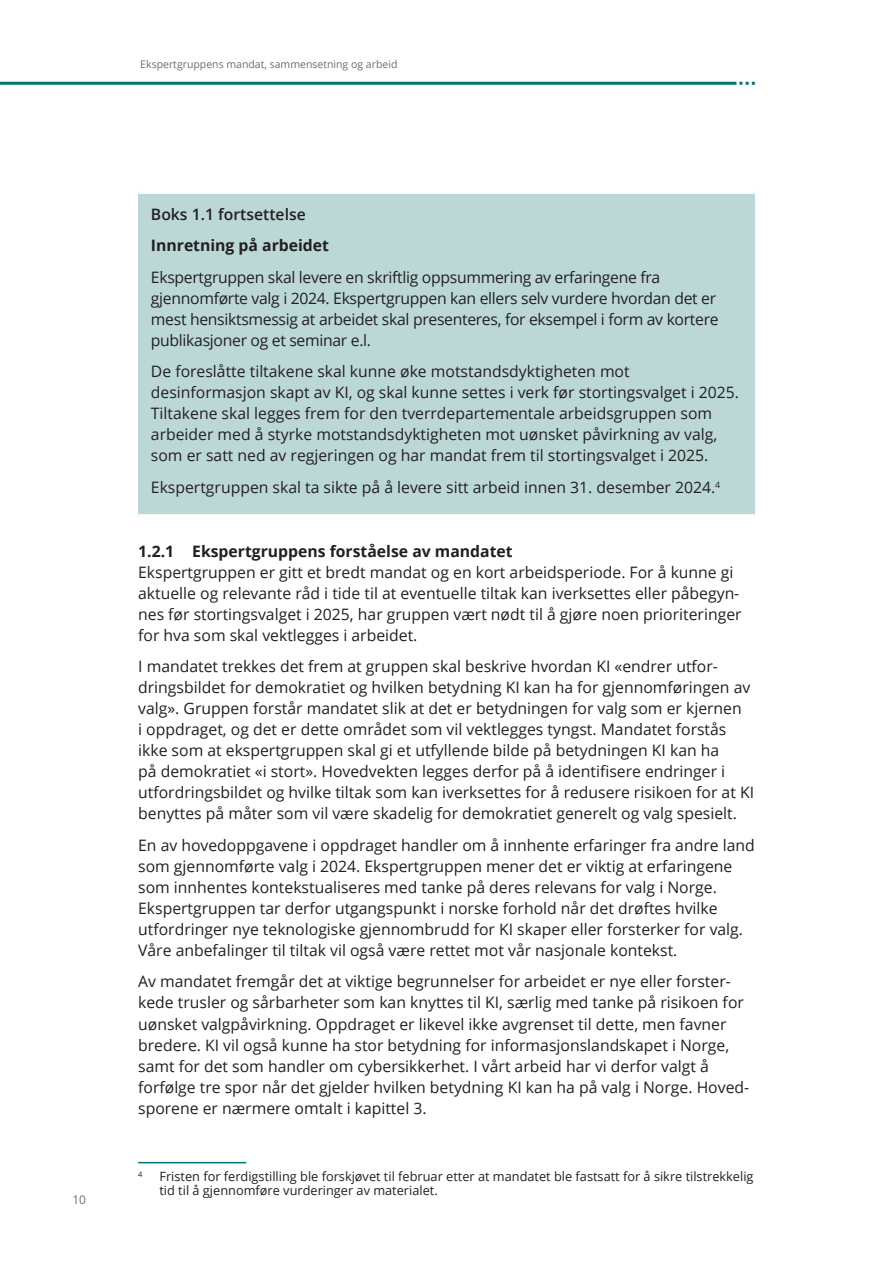
<style>
.page{position:relative;width:893px;height:1263px;background:#fff}
.page>*{position:absolute;margin:0;border:0;box-sizing:border-box;transform-origin:0 0}
.Normal--start{font:15.75px/21px "Open Sans";color:#231f20}
.Normal--start-2{font:15.75px/21px "Open Sans";letter-spacing:-.02em;color:#231f20}
.Overskrift_3{font:700 15.75px "Open Sans";color:#231f20}
.t1{font:600 15.75px "Open Sans";color:#231f20}
.Fotnotetekst{font:12.75px/14px "Open Sans";color:#231f20}
.t2{font:12px "Open Sans";color:#6c6d70}
.t3{font:10.5px "Open Sans";color:#6c6d70}
.Fotnotetekst-2{font:7.5px "Open Sans";color:#231f20}
</style>
<div class="page">
<hr style="left:0;top:82px;width:736px;height:3px;background:#00746d">
<svg style="left:739px;top:82px;width:16px;height:3px"></svg>
<div style="left:138px;top:190px;width:617px;height:327px;background:#bbd8d7"></div>
<div style="left:138px;top:187px;width:617px;height:7px;background:#fff"></div>
<div style="left:138px;top:514px;width:617px;height:7px;background:#fff"></div>
<hr style="left:138px;top:1162px;width:108px;height:1px;background:#00746d">
<p class="t3" style="left:140px;top:57px;width:259px">Ekspertgruppens mandat, sammensetning og arbeid</p>
<p class="t2" style="left:72px;top:1191px;width:15px">10</p>
<p class="t1" style="left:151px;top:203px;width:156px">Boks 1.1 fortsettelse</p>
<p class="Overskrift_3" style="left:151px;top:234px;width:180px">Innretning på arbeidet</p>
<p class="Normal--start-2" style="left:151px;top:266px;width:569px">Ekspertgruppen skal levere en skriftlig oppsummering av erfaringene fra gjennomførte valg i 2024. Ekspertgruppen kan ellers selv vurdere hvordan det er mest hensiktsmessig at arbeidet skal presenteres, for eksempel i form av kortere publikasjoner og et seminar e.l.</p>
<p class="Normal--start" style="left:151px;top:360px;width:590px">De foreslåtte tiltakene skal kunne øke motstandsdyktigheten mot desinformasjon skapt av KI, og skal kunne settes i verk før stortingsvalget i 2025.<br>Tiltakene skal legges frem for den tverrdepartementale arbeidsgruppen som arbeider med å styrke motstandsdyktigheten mot uønsket påvirkning av valg, som er satt ned av regjeringen og har mandat frem til stortingsvalget i 2025.</p>
<p class="Normal--start" style="left:151px;top:476px;width:571px">Ekspertgruppen skal ta sikte på å levere sitt arbeid innen 31. desember 2024.<sup>4</sup></p>
<h4 class="Overskrift_3" style="left:138px;top:540px;width:376px">1.2.1 Ekspertgruppens forståelse av mandatet</h4>
<p class="Normal--start" style="left:138px;top:561px;width:605px">Ekspertgruppen er gitt et bredt mandat og en kort arbeidsperiode. For å kunne gi aktuelle og relevante råd i tide til at eventuelle tiltak kan iverksettes eller påbegyn&shy;nes før stortingsvalget i 2025, har gruppen vært nødt til å gjøre noen prioriteringer for hva som skal vektlegges i arbeidet.</p>
<p class="Normal--start" style="left:138px;top:656px;width:617px">I mandatet trekkes det frem at gruppen skal beskrive hvordan KI «endrer utfor&shy;dringsbildet for demokratiet og hvilken betydning KI kan ha for gjennomføringen av valg». Gruppen forstår mandatet slik at det er betydningen for valg som er kjernen<br>i oppdraget, og det er dette området som vil vektlegges tyngst. Mandatet forstås ikke som at ekspertgruppen skal gi et utfyllende bilde på betydningen KI kan ha<br>på demokratiet «i stort». Hovedvekten legges derfor på å identifisere endringer i utfordringsbildet og hvilke tiltak som kan iverksettes for å redusere risikoen for at KI benyttes på måter som vil være skadelig for demokratiet generelt og valg spesielt.</p>
<p class="Normal--start" style="left:138px;top:834px;width:618px">En av hovedoppgavene i oppdraget handler om å innhente erfaringer fra andre land som gjennomførte valg i 2024. Ekspertgruppen mener det er viktig at erfaringene som innhentes kontekstualiseres med tanke på deres relevans for valg i Norge.<br>Ekspertgruppen tar derfor utgangspunkt i norske forhold når det drøftes hvilke utfordringer nye teknologiske gjennombrudd for KI skaper eller forsterker for valg.<br>Våre anbefalinger til tiltak vil også være rettet mot vår nasjonale kontekst.</p>
<p class="Normal--start" style="left:138px;top:971px;width:611px">Av mandatet fremgår det at viktige begrunnelser for arbeidet er nye eller forster&shy;kede trusler og sårbarheter som kan knyttes til KI, særlig med tanke på risikoen for uønsket valgpåvirkning. Oppdraget er likevel ikke avgrenset til dette, men favner bredere. KI vil også kunne ha stor betydning for informasjonslandskapet i Norge, samt for det som handler om cybersikkerhet. I vårt arbeid har vi derfor valgt å forfølge tre spor når det gjelder hvilken betydning KI kan ha på valg i Norge. Hoved&shy;sporene er nærmere omtalt i kapittel 3.</p>
<p class="Fotnotetekst-2" style="left:138px;top:1169px;width:6px">4</p>
<p class="Fotnotetekst" style="left:159px;top:1169px;width:596px">Fristen for ferdigstilling ble forskjøvet til februar etter at mandatet ble fastsatt for å sikre tilstrekkelig tid til å gjennomføre vurderinger av materialet.</p>
</div>
